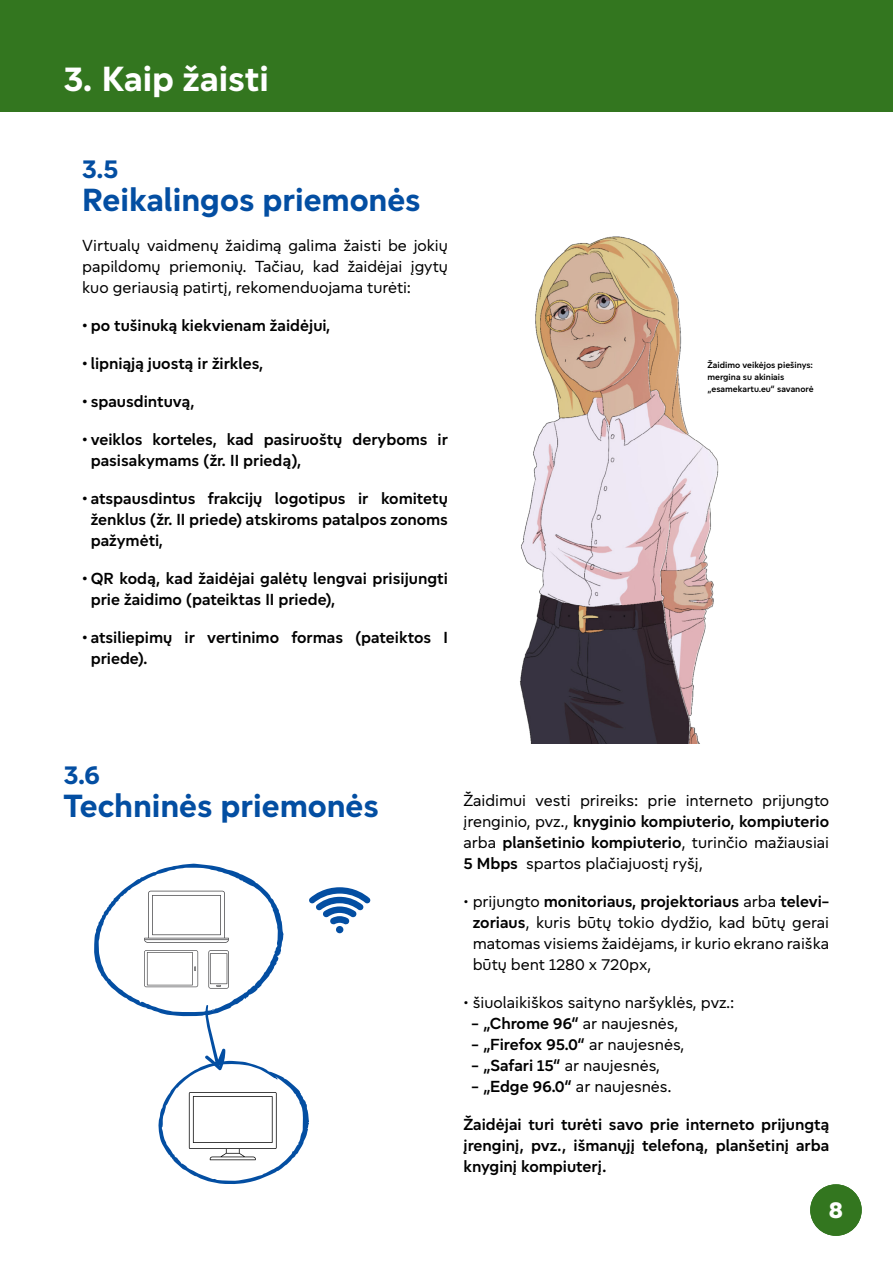
<style>
.page{position:relative;width:893px;height:1263px;background:#fff}
.page>*{position:absolute;margin:0;border:0;box-sizing:border-box;transform-origin:0 0}
.Chapter_Titles{font:700 36px "Europea";color:#fff}
.Chapter_Subtitles{font:700 33px "Europea";color:#034ea2}
.Chapter_Subtitles_Nu{font:700 27px "Europea";color:#034ea2}
.t1{font:800 24px "Europea";color:#fff}
.Body_Text{font:16.5px/21px "Europea";color:#000;text-align:justify}
.Body_Text-2{font:600 16.5px/21px "Europea";color:#000}
.Picture_caption_1{font:600 9px/12px "Europea";color:#000}
.s1{font-weight:700}
.s2{font-weight:600}
.s3{font-weight:400}
</style>
<div class="page">
<svg style="left:94px;top:864px;width:277px;height:320px"></svg>
<div style="left:0;top:0;width:893px;height:112px;background:#33761f"></div>
<div style="left:810px;top:1184px;width:52px;height:52px;background:#33761f;border-radius:50%"></div>
<img style="left:520px;top:236px;width:199px;height:508px">
<p class="Chapter_Titles" style="left:64px;top:52px;width:207px">3. Kaip žaisti</p>
<p class="Chapter_Subtitles_Nu" style="left:82px;top:149px;width:38px">3.5</p>
<p class="Chapter_Subtitles" style="left:82px;top:175px;width:340px">Reikalingos priemonės</p>
<p class="Body_Text" style="left:82px;top:233px;width:367px">Virtualų vaidmenų žaidimą galima žaisti be jokių papildomų priemonių. Tačiau, kad žaidėjai įgytų kuo geriausią patirtį, rekomenduojama turėti:</p>
<p class="Body_Text-2" style="left:82px;top:313px;width:250px"><span class="s1">•</span> po tušinuką kiekvienam žaidėjui,</p>
<p class="Body_Text-2" style="left:82px;top:351px;width:183px"><span class="s1">•</span> lipniąją juostą ir žirkles,</p>
<p class="Body_Text-2" style="left:82px;top:389px;width:114px"><span class="s1">•</span> spausdintuvą,</p>
<p class="Body_Text-2" style="left:91px;top:427px;width:359px;text-indent:-9px"><span class="s1">•</span> veiklos korteles, kad pasiruoštų deryboms ir pasisakymams (žr. II priedą),</p>
<p class="Body_Text-2" style="left:91px;top:486px;width:359px;text-align:justify;text-indent:-9px"><span class="s1">•</span> atspausdintus frakcijų logotipus ir komitetų ženklus (žr. II priede) atskiroms patalpos zonoms pažymėti,</p>
<p class="Body_Text-2" style="left:91px;top:566px;width:359px;text-indent:-9px"><span class="s1">•</span> QR kodą, kad žaidėjai galėtų lengvai prisijungti prie žaidimo (pateiktas II priede),</p>
<p class="Body_Text-2" style="left:91px;top:625px;width:359px;text-indent:-9px"><span class="s1">•</span> atsiliepimų ir vertinimo formas (pateiktos I priede).</p>
<p class="Picture_caption_1" style="left:707px;top:358px;width:108px">Žaidimo veikėjos piešinys: mergina su akiniais „esamekartu.eu“ savanorė</p>
<p class="Chapter_Subtitles_Nu" style="left:64px;top:755px;width:37px">3.6</p>
<p class="Chapter_Subtitles" style="left:64px;top:781px;width:316px">Techninės priemonės</p>
<p class="Body_Text" style="left:463px;top:788px;width:367px">Žaidimui vesti prireiks: prie interneto prijungto įrenginio, pvz., <span class="s2">knyginio kompiuterio, kompiuterio </span>arba <span class="s2">planšetinio kompiuterio</span>, turinčio mažiausiai <span class="s2">5 Mbps</span> spartos plačiajuostį ryšį,</p>
<p class="Body_Text" style="left:473px;top:889px;width:358px;text-indent:-9px">• prijungto <span class="s2">monitoriaus, projektoriaus</span> arba <span class="s2">televi&shy;zoriaus</span>, kuris būtų tokio dydžio, kad būtų gerai matomas visiems žaidėjams, ir kurio ekrano raiška būtų bent 1280 x 720px,</p>
<p class="Body_Text" style="left:463px;top:990px;width:272px">• šiuolaikiškos saityno naršyklės, pvz.:</p>
<p class="Body_Text" style="left:472px;top:1011px;width:208px"><span class="s2">- „Chrome 96“</span> ar naujesnės,</p>
<p class="Body_Text-2" style="left:472px;top:1032px;width:214px">- „Firefox 95.0“ <span class="s3">ar naujesnės,</span></p>
<p class="Body_Text" style="left:472px;top:1053px;width:190px"><span class="s2">- „Safari 15“</span> ar naujesnės,</p>
<p class="Body_Text" style="left:472px;top:1074px;width:201px"><span class="s2">- „Edge 96.0“</span> ar naujesnės.</p>
<p class="Body_Text-2" style="left:463px;top:1112px;width:367px;text-align:justify">Žaidėjai turi turėti savo prie interneto prijungtą įrenginį, pvz., išmanųjį telefoną, planšetinį arba knyginį kompiuterį.</p>
<p class="t1" style="left:829px;top:1192px;width:15px">8</p>
</div>
